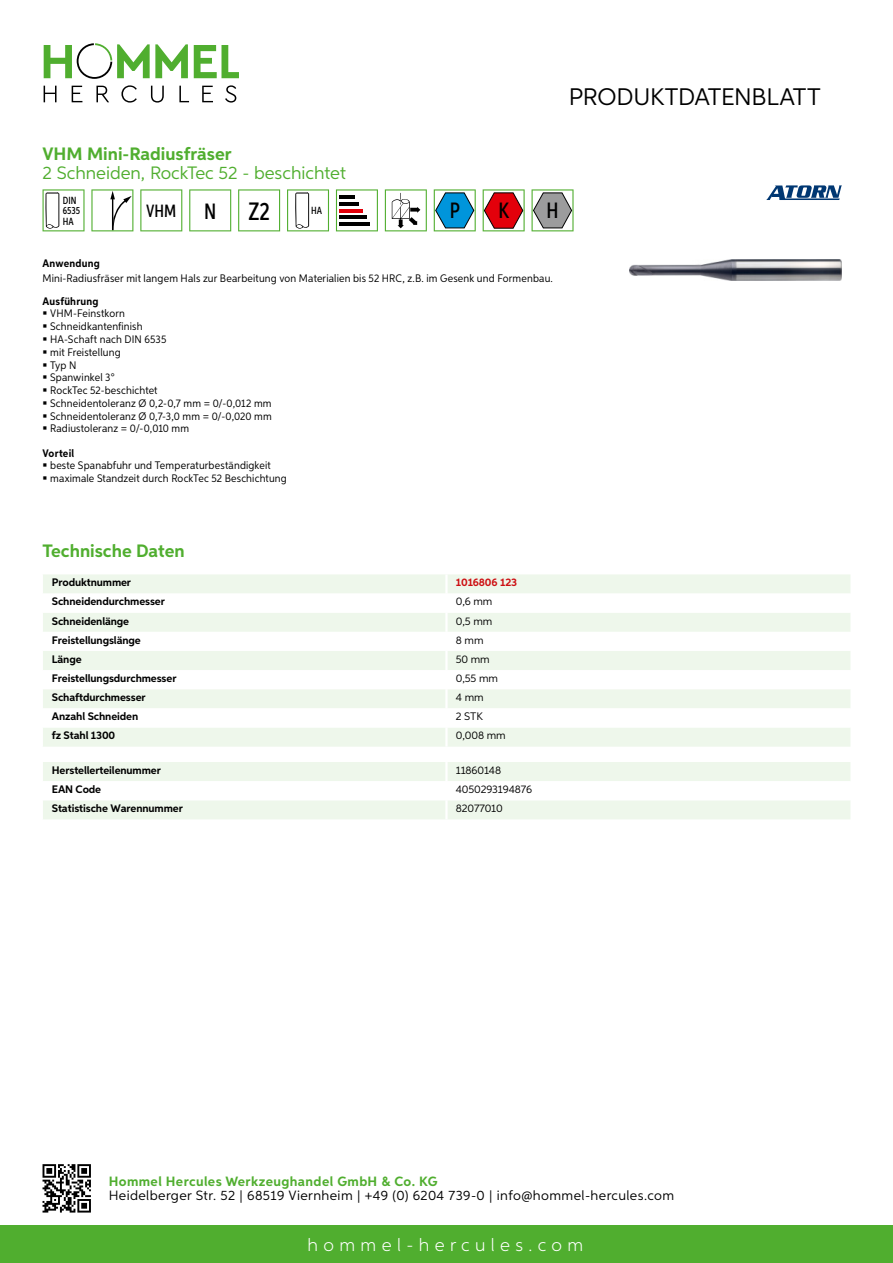
<style>
.page{position:relative;width:893px;height:1263px;background:#fff}
.page>*{position:absolute;margin:0;border:0;box-sizing:border-box;transform-origin:0 0}
.t1{font:500 25.2px "Aspira XX Nar";color:#000}
.t2{font:24px "Aspira";letter-spacing:-.01em;color:#000}
.t3{font:500 22.2px "Aspira XX Nar";color:#000}
.t4{font:700 18px "Aspira";color:#50ae2f}
.t5{font:18px "Aspira";color:#50ae2f}
.t6{font:300 18px "Aspira";letter-spacing:.3em;color:#fff}
.t7{font:500 17.85px "Aspira XX Nar";color:#000}
.t8{font:13.5px "Aspira";letter-spacing:.03em;color:#000}
.t9{font:700 13.5px "Aspira";letter-spacing:.03em;color:#50ae2f}
.t10{font:10.95px/12.8px "Aspira Nar";letter-spacing:.015em;color:#000}
.t11{font:700 10.95px "Aspira";letter-spacing:-.01em;color:#000}
.t12{font:10.95px "Aspira";letter-spacing:-.01em;color:#000}
.t13{font:700 10.95px "Aspira Nar";letter-spacing:.02em;color:#000}
.t14{font:700 10.95px "Aspira";letter-spacing:-.01em;color:#cd1013}
.t15{font:500 10.35px/10.4px "Aspira XX Nar";color:#000}
.s1{font-size:22.2px}
</style>
<div class="page">
<div style="left:0;top:1226px;width:893px;height:37px;background:#50ae2f"></div>
<svg style="left:43px;top:1164px;width:48px;height:48px"></svg>
<svg style="left:194px;top:45px;width:45px;height:33px"></svg>
<svg style="left:44px;top:43px;width:144px;height:36px"></svg>
<svg style="left:44px;top:86px;width:13px;height:16px"></svg>
<svg style="left:72px;top:86px;width:10px;height:16px"></svg>
<svg style="left:96px;top:86px;width:13px;height:16px"></svg>
<svg style="left:121px;top:85px;width:16px;height:18px"></svg>
<svg style="left:151px;top:86px;width:13px;height:17px"></svg>
<svg style="left:179px;top:86px;width:10px;height:16px"></svg>
<svg style="left:202px;top:86px;width:11px;height:16px"></svg>
<svg style="left:225px;top:85px;width:11px;height:18px"></svg>
<div style="left:43px;top:574px;width:807px;height:173px;background:#eef7eb"></div>
<svg style="left:43px;top:593px;width:807px;height:134px"></svg>
<hr style="left:445px;top:574px;width:3px;height:19px;background:#fff">
<hr style="left:445px;top:593px;width:3px;height:20px;background:#fff">
<hr style="left:445px;top:613px;width:3px;height:19px;background:#fff">
<hr style="left:445px;top:632px;width:3px;height:19px;background:#fff">
<hr style="left:445px;top:651px;width:3px;height:19px;background:#fff">
<hr style="left:445px;top:670px;width:3px;height:19px;background:#fff">
<hr style="left:445px;top:689px;width:3px;height:19px;background:#fff">
<hr style="left:445px;top:708px;width:3px;height:19px;background:#fff">
<hr style="left:445px;top:727px;width:3px;height:20px;background:#fff">
<svg style="left:43px;top:762px;width:807px;height:57px"></svg>
<hr style="left:445px;top:800px;width:3px;height:19px;background:#fff">
<svg style="left:43px;top:189px;width:42px;height:42px"></svg>
<svg style="left:91px;top:189px;width:42px;height:42px"></svg>
<svg style="left:140px;top:189px;width:42px;height:42px"></svg>
<svg style="left:189px;top:189px;width:42px;height:42px"></svg>
<svg style="left:238px;top:189px;width:42px;height:42px"></svg>
<svg style="left:287px;top:189px;width:42px;height:42px"></svg>
<svg style="left:336px;top:189px;width:42px;height:42px"></svg>
<hr style="left:339px;top:196px;width:16px;height:3px;background:#000">
<hr style="left:339px;top:202px;width:20px;height:4px;background:#000">
<hr style="left:339px;top:209px;width:23px;height:3px;background:#e3000b">
<hr style="left:339px;top:216px;width:27px;height:3px;background:#000">
<hr style="left:339px;top:222px;width:31px;height:4px;background:#000">
<svg style="left:385px;top:189px;width:42px;height:42px"></svg>
<svg style="left:434px;top:189px;width:42px;height:42px"></svg>
<svg style="left:483px;top:189px;width:42px;height:42px"></svg>
<svg style="left:532px;top:189px;width:42px;height:42px"></svg>
<img style="left:629px;top:259px;width:213px;height:21px">
<svg style="left:766px;top:185px;width:76px;height:15px"></svg>
<h2 class="t2" style="left:569px;top:82px;width:253px">Produktdatenblatt</h2>
<h3 class="t4" style="left:43px;top:142px;width:191px">VHM Mini-Radiusfräser</h3>
<h3 class="t5" style="left:43px;top:162px;width:305px">2 Schneiden, RockTec 52 - beschichtet</h3>
<p class="t15" style="left:63px;top:195px;width:19px">DIN<br>6535<br>HA</p>
<h3 class="t7" style="left:146px;top:200px;width:72px">VHM <span class="s1">N</span></h3>
<h1 class="t1" style="left:248px;top:196px;width:23px">Z2</h1>
<p class="t15" style="left:311px;top:205px;width:12px">HA</p>
<h3 class="t3" style="left:450px;top:197px;width:12px">P</h3>
<h3 class="t3" style="left:498px;top:197px;width:12px">K</h3>
<h3 class="t3" style="left:546px;top:197px;width:14px">H</h3>
<p class="t13" style="left:43px;top:257px;width:59px">Anwendung</p>
<p class="t10" style="left:43px;top:272px;width:512px">Mini-Radiusfräser mit langem Hals zur Bearbeitung von Materialien bis 52 HRC, z.B. im Gesenk und Formenbau.</p>
<p class="t13" style="left:43px;top:294px;width:58px">Ausführung</p>
<p class="t10" style="left:50px;top:307px;width:223px">VHM-Feinstkorn<br>Schneidkantenfinish<br>HA-Schaft nach DIN 6535<br>mit Freistellung<br>Typ N<br>Spanwinkel 3°<br>RockTec 52-beschichtet<br>Schneidentoleranz Ø 0,2-0,7 mm = 0/-0,012 mm<br>Schneidentoleranz Ø 0,7-3,0 mm = 0/-0,020 mm<br>Radiustoleranz = 0/-0,010 mm</p>
<p class="t13" style="left:43px;top:446px;width:33px">Vorteil</p>
<p class="t10" style="left:50px;top:459px;width:238px">beste Spanabfuhr und Temperaturbeständigkeit maximale Standzeit durch RockTec 52 Beschichtung</p>
<h3 class="t4" style="left:43px;top:540px;width:144px">Technische Daten</h3>
<p class="t11" style="left:52px;top:576px;width:81px">Produktnummer</p>
<p class="t14" style="left:456px;top:576px;width:63px">1016806 123</p>
<p class="t11" style="left:52px;top:595px;width:115px">Schneidendurchmesser</p>
<p class="t12" style="left:456px;top:595px;width:38px">0,6 mm</p>
<p class="t11" style="left:52px;top:614px;width:79px">Schneidenlänge</p>
<p class="t12" style="left:456px;top:614px;width:38px">0,5 mm</p>
<p class="t11" style="left:52px;top:633px;width:90px">Freistellungslänge</p>
<p class="t12" style="left:456px;top:633px;width:29px">8 mm</p>
<p class="t11" style="left:52px;top:652px;width:31px">Länge</p>
<p class="t12" style="left:456px;top:652px;width:35px">50 mm</p>
<p class="t11" style="left:52px;top:671px;width:126px">Freistellungsdurchmesser</p>
<p class="t12" style="left:456px;top:672px;width:44px">0,55 mm</p>
<p class="t11" style="left:52px;top:691px;width:95px">Schaftdurchmesser</p>
<p class="t12" style="left:456px;top:691px;width:29px">4 mm</p>
<p class="t11" style="left:52px;top:710px;width:88px">Anzahl Schneiden</p>
<p class="t12" style="left:456px;top:710px;width:22px">2 STK</p>
<p class="t11" style="left:52px;top:729px;width:65px">fz Stahl 1300</p>
<p class="t12" style="left:456px;top:729px;width:51px">0,008 mm</p>
<p class="t11" style="left:52px;top:763px;width:111px">Herstellerteilenummer</p>
<p class="t12" style="left:456px;top:763px;width:47px">11860148</p>
<p class="t11" style="left:52px;top:783px;width:51px">EAN Code</p>
<p class="t12" style="left:456px;top:783px;width:78px">4050293194876</p>
<p class="t11" style="left:52px;top:802px;width:132px">Statistische Warennummer</p>
<p class="t12" style="left:456px;top:802px;width:49px">82077010</p>
<p class="t9" style="left:109px;top:1172px;width:330px">Hommel Hercules Werkzeughandel GmbH &amp; Co. KG</p>
<p class="t8" style="left:109px;top:1187px;width:567px">Heidelberger Str. 52 | 68519 Viernheim | +49 (0) 6204 739-0 | info@hommel-hercules.com</p>
<h3 class="t6" style="left:307px;top:1234px;width:277px">hommel-hercules.com</h3>
</div>
